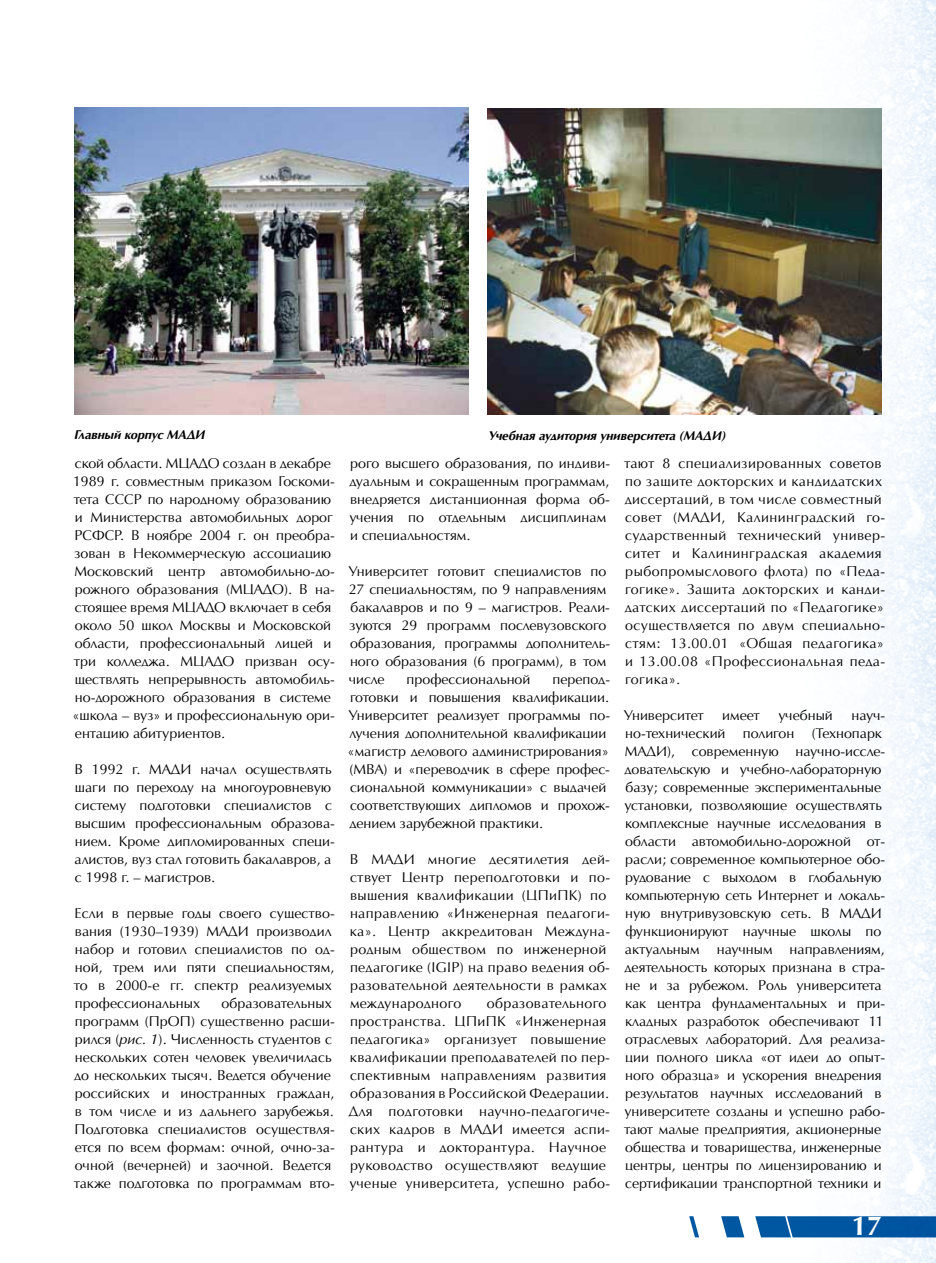
<style>
.page{position:relative;width:936px;height:1263px;background:#fff}
.page>*{position:absolute;margin:0;border:0;box-sizing:border-box;transform-origin:0 0}
.t1{font:700 27px "AG Opus High Resolution";color:#fff}
.t2{font:14.25px/18px "AG Opus High Resolution";color:#000}
.t3{font:14.25px/18px "AG Opus High Resolution";letter-spacing:.025em;color:#000}
.t4{font:14.25px/18px "AG Opus High Resolution";letter-spacing:.03em;color:#000}
.t5{font:italic 700 12.75px "AG Opus High Resolution";color:#000}
.s1{font-style:italic}
</style>
<div class="page">
<img style="left:791px;top:0;width:144px;height:1263px">
<svg style="left:689px;top:1216px;width:246px;height:21px"></svg>
<img style="left:74px;top:107px;width:394px;height:307px">
<img style="left:487px;top:108px;width:394px;height:306px">
<p class="t5" style="left:74px;top:427px;width:132px">Главный корпус МАДИ</p>
<p class="t5" style="left:488px;top:428px;width:239px">Учебная аудитория университета (МАДИ)</p>
<p class="t2" style="left:72px;top:454px;width:264px">ской области. МЦАДО создан в декабре 1989 г. совместным приказом Госкоми&shy;тета СССР по народному образованию и Министерства автомобильных дорог РСФСР. В ноябре 2004 г. он преобра&shy;зован в Некоммерческую ассоциацию Московский центр автомобильно-до&shy;рожного образования (МЦАДО). В на&shy;стоящее время МЦАДО включает в себя около 50 школ Москвы и Московской области, профессиональный лицей и три колледжа. МЦАДО призван осу&shy;ществлять непрерывность автомобиль&shy;но-дорожного образования в системе «школа – вуз» и профессиональную ори&shy;ентацию абитуриентов.</p>
<p class="t2" style="left:75px;top:760px;width:262px">В 1992 г. МАДИ начал осуществлять шаги по переходу на многоуровневую систему подготовки специалистов с высшим профессиональным образова&shy;нием. Кроме дипломированных специ&shy;алистов, вуз стал готовить бакалавров, а с 1998 г. – магистров.</p>
<p class="t2" style="left:74px;top:904px;width:262px">Если в первые годы своего существо&shy;вания (1930–1939) МАДИ производил набор и готовил специалистов по од&shy;ной, трем или пяти специальностям, то в 2000-е гг. спектр реализуемых профессиональных</p>
<p class="t2" style="left:74px;top:994px;width:262px;text-indent:148px">образовательных программ (ПрОП) существенно расши&shy;рился (<span class="s1">рис. 1</span>). Численность студентов с нескольких сотен человек увеличилась до нескольких тысяч. Ведется обучение российских и иностранных граждан, в том числе и из дальнего зарубежья.<br>Подготовка специалистов осуществля&shy;ется по всем формам: очной, очно-за&shy;очной (вечерней) и заочной. Ведется также подготовка по программам вто-</p>
<p class="t2" style="left:349px;top:454px;width:262px">рого высшего образования, по индиви&shy;дуальным и сокращенным программам, внедряется дистанционная форма об&shy;учения по отдельным дисциплинам и специальностям.</p>
<p class="t2" style="left:348px;top:562px;width:263px">Университет готовит специалистов по<br>27 специальностям, по 9 направлениям бакалавров и по 9 – магистров. Реали&shy;зуются 29 программ послевузовского образования, программы дополнитель&shy;ного образования (6 программ), в том числе</p>
<p class="t2" style="left:406px;top:670px;width:125px">профессиональной</p>
<p class="t2" style="left:347px;top:670px;width:264px;text-indent:205px">перепод&shy;готовки и повышения квалификации.<br>Университет реализует программы по&shy;лучения дополнительной квалификации «магистр делового администрирования» (MВА) и «переводчик в сфере профес&shy;сиональной коммуникации» с выдачей соответствующих дипломов и прохож&shy;дением зарубежной практики.</p>
<p class="t3" style="left:350px;top:850px;width:262px">В МАДИ многие десятилетия дей&shy;ствует Центр переподготовки и по&shy;вышения квалификации (ЦПиПК) по направлению «Инженерная педагоги&shy;ка». Центр аккредитован Междуна&shy;родным обществом по инженерной педагогике (IGIP) на право ведения об&shy;разовательной деятельности в рамках международного</p>
<p class="t3" style="left:349px;top:994px;width:263px;text-indent:138px">образовательного пространства. ЦПиПК «Инженерная педагогика» организует повышение квалификации преподавателей по пер&shy;спективным направлениям развития образования в Российской Федерации.<br>Для подготовки научно-педагогиче&shy;ских кадров в МАДИ имеется аспи&shy;рантура и докторантура. Научное руководство осуществляют ведущие ученые университета, успешно рабо-</p>
<p class="t4" style="left:624px;top:454px;width:262px">тают 8 специализированных советов по защите докторских и кандидатских диссертаций, в том числе совместный совет (МАДИ, Калининградский го&shy;сударственный технический универ&shy;ситет и Калининградская академия рыбопромыслового флота) по «Педа&shy;гогике». Защита докторских и канди&shy;датских диссертаций по «Педагогике» осуществляется по двум специально&shy;стям: 13.00.01 «Общая педагогика» и 13.00.08 «Профессиональная педа&shy;гогика».</p>
<p class="t2" style="left:623px;top:706px;width:81px">Университет</p>
<p class="t2" style="left:722px;top:706px;width:39px">имеет</p>
<p class="t2" style="left:778px;top:706px;width:56px">учебный</p>
<p class="t2" style="left:624px;top:706px;width:262px;text-indent:227px">науч&shy;но-технический полигон (Технопарк МАДИ), современную научно-иссле&shy;довательскую и учебно-лабораторную базу; современные экспериментальные установки, позволяющие осуществлять комплексные научные исследования в области автомобильно-дорожной от&shy;расли; современное компьютерное обо&shy;рудование с выходом в глобальную компьютерную сеть Интернет и локаль&shy;ную внутривузовскую сеть. В МАДИ функционируют научные школы по актуальным научным направлениям, деятельность которых признана в стра&shy;не и за рубежом. Роль университета как центра фундаментальных и при&shy;кладных разработок обеспечивают 11 отраслевых лабораторий. Для реализа&shy;ции полного цикла «от идеи до опыт&shy;ного образца» и ускорения внедрения результатов научных исследований в университете созданы и успешно рабо&shy;тают малые предприятия, акционерные общества и товарищества, инженерные центры, центры по лицензированию и сертификации транспортной техники и</p>
<h1 class="t1" style="left:851px;top:1210px;width:32px">17</h1>
</div>
